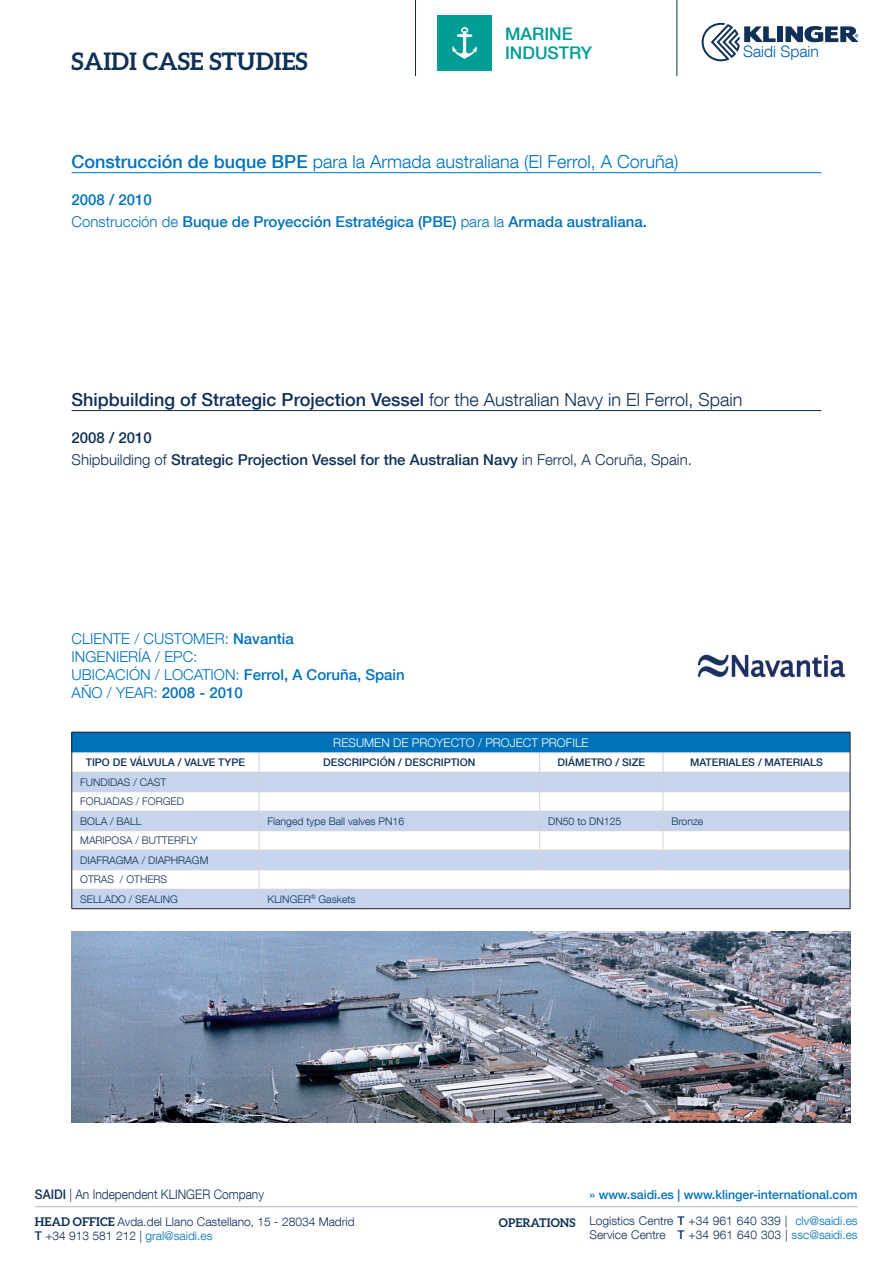
<style>
.page{position:relative;width:893px;height:1263px;background:#fff}
.page>*{position:absolute;margin:0;border:0;box-sizing:border-box;transform-origin:0 0}
.t1{font:700 24.15px "Aleo";color:#0f3057}
.t2{font:500 18px "Helvetica Neue LT Com";color:#0f3057}
.t3{font:300 18px "Helvetica Neue LT Com";color:#0072bc}
.t4{font:500 17.4px/19.5px "Helvetica Neue LT Com";color:#009c94}
.t5{font:300 15.75px "Helvetica Neue LT Com";color:#0460af}
.t6{font:300 15px/18px "Helvetica Neue LT Com";color:#0072bc}
.t7{font:500 15px/22.2px "Helvetica Neue LT Com";color:#0f3057}
.t8{font:500 15px/22.2px "Helvetica Neue LT Com";color:#0072bc}
.t9{font:300 13.2px "Helvetica Neue LT Com";color:#0f3057;scale:.91 1}
.t10{font:500 12.45px "Helvetica Neue LT Com";color:#0072bc}
.t11{font:300 12px/14.4px "Helvetica Neue LT Com";color:#0f3057}
.t12{font:300 12px "Helvetica Neue LT Com";color:#fff}
.t13{font:700 12px "Aleo";color:#0f3057}
.t14{font:300 10.5px/19.5px "Helvetica Neue LT Com";color:#0f3057}
.t15{font:500 10.5px "Helvetica Neue LT Com";color:#0f3057}
.s1{font-weight:500}
.s2{font-weight:300}
.s3{font-family:"Aleo";font-weight:700}
.s4{color:#0072bc}
</style>
<div class="page">
<hr style="left:35px;top:1206px;width:823px;height:1px;background:#6d728e">
<img style="left:437px;top:16px;width:55px;height:54px">
<hr style="left:677px;top:0;width:1px;height:76px;background:#0f3057">
<hr style="left:415px;top:0;width:1px;height:76px;background:#0f3057">
<div style="left:777px;top:26px;width:6px;height:16px;background:#0f3057"></div>
<svg style="left:785px;top:26px;width:73px;height:16px"></svg>
<svg style="left:702px;top:23px;width:73px;height:38px"></svg>
<img style="left:72px;top:931px;width:779px;height:191px">
<hr style="left:72px;top:172px;width:749px;height:1px;background:#0072bc">
<hr style="left:72px;top:410px;width:749px;height:1px;background:#0f3057">
<div style="left:72px;top:732px;width:778px;height:21px;background:#0072bc"></div>
<svg style="left:73px;top:753px;width:777px;height:19px"></svg>
<svg style="left:73px;top:773px;width:777px;height:135px;fill:#c6d5ed"></svg>
<hr style="left:72px;top:752px;width:187px;height:1px;background:#d1d2d4">
<hr style="left:259px;top:752px;width:281px;height:1px;background:#d1d2d4">
<hr style="left:540px;top:752px;width:123px;height:1px;background:#d1d2d4">
<hr style="left:663px;top:752px;width:187px;height:1px;background:#d1d2d4">
<hr style="left:72px;top:772px;width:187px;height:1px;background:#d1d2d4">
<hr style="left:259px;top:772px;width:281px;height:1px;background:#d1d2d4">
<hr style="left:540px;top:772px;width:123px;height:1px;background:#d1d2d4">
<hr style="left:663px;top:772px;width:187px;height:1px;background:#d1d2d4">
<hr style="left:72px;top:791px;width:187px;height:1px;background:#d1d2d4">
<hr style="left:259px;top:791px;width:281px;height:1px;background:#d1d2d4">
<hr style="left:540px;top:791px;width:123px;height:1px;background:#d1d2d4">
<hr style="left:663px;top:791px;width:187px;height:1px;background:#d1d2d4">
<hr style="left:72px;top:811px;width:187px;height:1px;background:#d1d2d4">
<hr style="left:259px;top:811px;width:281px;height:1px;background:#d1d2d4">
<hr style="left:540px;top:811px;width:123px;height:1px;background:#d1d2d4">
<hr style="left:663px;top:811px;width:187px;height:1px;background:#d1d2d4">
<hr style="left:72px;top:830px;width:187px;height:1px;background:#d1d2d4">
<hr style="left:259px;top:830px;width:281px;height:1px;background:#d1d2d4">
<hr style="left:540px;top:830px;width:123px;height:1px;background:#d1d2d4">
<hr style="left:663px;top:830px;width:187px;height:1px;background:#d1d2d4">
<hr style="left:72px;top:850px;width:187px;height:1px;background:#d1d2d4">
<hr style="left:259px;top:850px;width:281px;height:1px;background:#d1d2d4">
<hr style="left:540px;top:850px;width:123px;height:1px;background:#d1d2d4">
<svg style="left:539px;top:753px;width:1px;height:116px"></svg>
<hr style="left:663px;top:850px;width:187px;height:1px;background:#d1d2d4">
<svg style="left:663px;top:753px;width:1px;height:116px"></svg>
<hr style="left:72px;top:869px;width:187px;height:1px;background:#d1d2d4">
<hr style="left:259px;top:869px;width:281px;height:1px;background:#d1d2d4">
<hr style="left:540px;top:869px;width:123px;height:1px;background:#d1d2d4">
<hr style="left:663px;top:869px;width:187px;height:1px;background:#d1d2d4">
<hr style="left:72px;top:889px;width:187px;height:1px;background:#d1d2d4">
<hr style="left:259px;top:889px;width:281px;height:1px;background:#d1d2d4">
<svg style="left:259px;top:753px;width:1px;height:155px"></svg>
<hr style="left:540px;top:889px;width:123px;height:1px;background:#d1d2d4">
<hr style="left:663px;top:889px;width:187px;height:1px;background:#d1d2d4">
<hr style="left:72px;top:732px;width:187px;height:1px;background:#231f20">
<hr style="left:259px;top:732px;width:281px;height:1px;background:#231f20">
<hr style="left:540px;top:732px;width:123px;height:1px;background:#231f20">
<hr style="left:663px;top:732px;width:187px;height:1px;background:#231f20">
<svg style="left:72px;top:732px;width:1px;height:176px"></svg>
<svg style="left:850px;top:732px;width:1px;height:176px"></svg>
<hr style="left:72px;top:908px;width:187px;height:1px;background:#231f20">
<hr style="left:259px;top:908px;width:281px;height:1px;background:#231f20">
<hr style="left:540px;top:908px;width:123px;height:1px;background:#231f20">
<hr style="left:663px;top:908px;width:187px;height:1px;background:#231f20">
<img style="left:697px;top:654px;width:149px;height:24px">
<h1 class="t1" style="left:72px;top:48px;width:238px">SAIDI CASE STUDIES</h1>
<h3 class="t4" style="left:505px;top:24px;width:88px">MARINE<br>INDUSTRY</h3>
<h2 class="t3" style="left:72px;top:151px;width:608px"><span class="s1">Construcción de buque BPE</span> para la Armada australiana (El Ferrol, A Coruña)</h2>
<h3 class="t8" style="left:72px;top:189px;width:577px">2008 / 2010<br><span class="s2">Construcción de</span> Buque de Proyección Estratégica (PBE) <span class="s2">para la</span> Armada australiana.</h3>
<h3 class="t5" style="left:743px;top:42px;width:77px">Saidi Spain</h3>
<h2 class="t2" style="left:72px;top:389px;width:672px">Shipbuilding of Strategic Projection Vessel <span class="s2">for the Australian Navy in El Ferrol, Spain</span></h2>
<h3 class="t7" style="left:72px;top:426px;width:622px">2008 / 2010<br><span class="s2">Shipbuilding of</span> Strategic Projection Vessel for the Australian Navy <span class="s2">in Ferrol, A Coruña, Spain.</span></h3>
<h3 class="t6" style="left:72px;top:629px;width:335px">CLIENTE / CUSTOMER: <span class="s1">Navantia<br></span>INGENIERÍA / EPC:<br>UBICACIÓN / LOCATION: <span class="s1">Ferrol, A Coruña, Spain<br></span>AÑO / YEAR: <span class="s1">2008 - 2010</span></h3>
<p class="t12" style="left:333px;top:735px;width:257px">RESUMEN DE PROYECTO / PROJECT PROFILE</p>
<p class="t15" style="left:86px;top:756px;width:161px">TIPO DE VÁLVULA / VALVE TYPE</p>
<p class="t15" style="left:323px;top:756px;width:154px">DESCRIPCIÓN / DESCRIPTION</p>
<p class="t15" style="left:558px;top:756px;width:89px">DIÁMETRO / SIZE</p>
<p class="t15" style="left:690px;top:756px;width:134px">MATERIALES / MATERIALS</p>
<p class="t14" style="left:80px;top:772px;width:105px">FUNDIDAS / CAST<br>FORJADAS / FORGED<br>BOLA / BALL</p>
<p class="t14" style="left:268px;top:811px;width:138px">Flanged type Ball valves PN16</p>
<p class="t14" style="left:548px;top:811px;width:75px">DN50 to DN125</p>
<p class="t14" style="left:671px;top:811px;width:33px">Bronze</p>
<p class="t14" style="left:80px;top:830px;width:130px">MARIPOSA / BUTTERFLY<br>DIAFRAGMA / DIAPHRAGM<br>OTRAS / OTHERS<br>SELLADO / SEALING</p>
<p class="t14" style="left:268px;top:889px;width:90px">KLINGER<sup>®</sup> Gaskets</p>
<p class="t9" style="left:35px;top:1186px;width:253px"><span class="s1">SAIDI</span> | An Independent KLINGER Company</p>
<p class="t11" style="left:35px;top:1214px;width:321px"><span class="s3">HEAD OFFICE</span> Avda.del Llano Castellano, 15 - 28034 Madrid<br><span class="s1">T</span> +34 913 581 212 | <span class="s4">gral@saidi.es</span></p>
<p class="t11" style="left:589px;top:1213px;width:270px">Logistics Centre <span class="s1">T</span> +34 961 640 339 | <span class="s4">clv@saidi.es<br></span>Service Centre <span class="s1">T</span> +34 961 640 303 | <span class="s4">ssc@saidi.es</span></p>
<p class="t10" style="left:589px;top:1187px;width:270px">» www.saidi.es | www.klinger-international.com</p>
<p class="t13" style="left:499px;top:1215px;width:78px">OPERATIONS</p>
</div>
